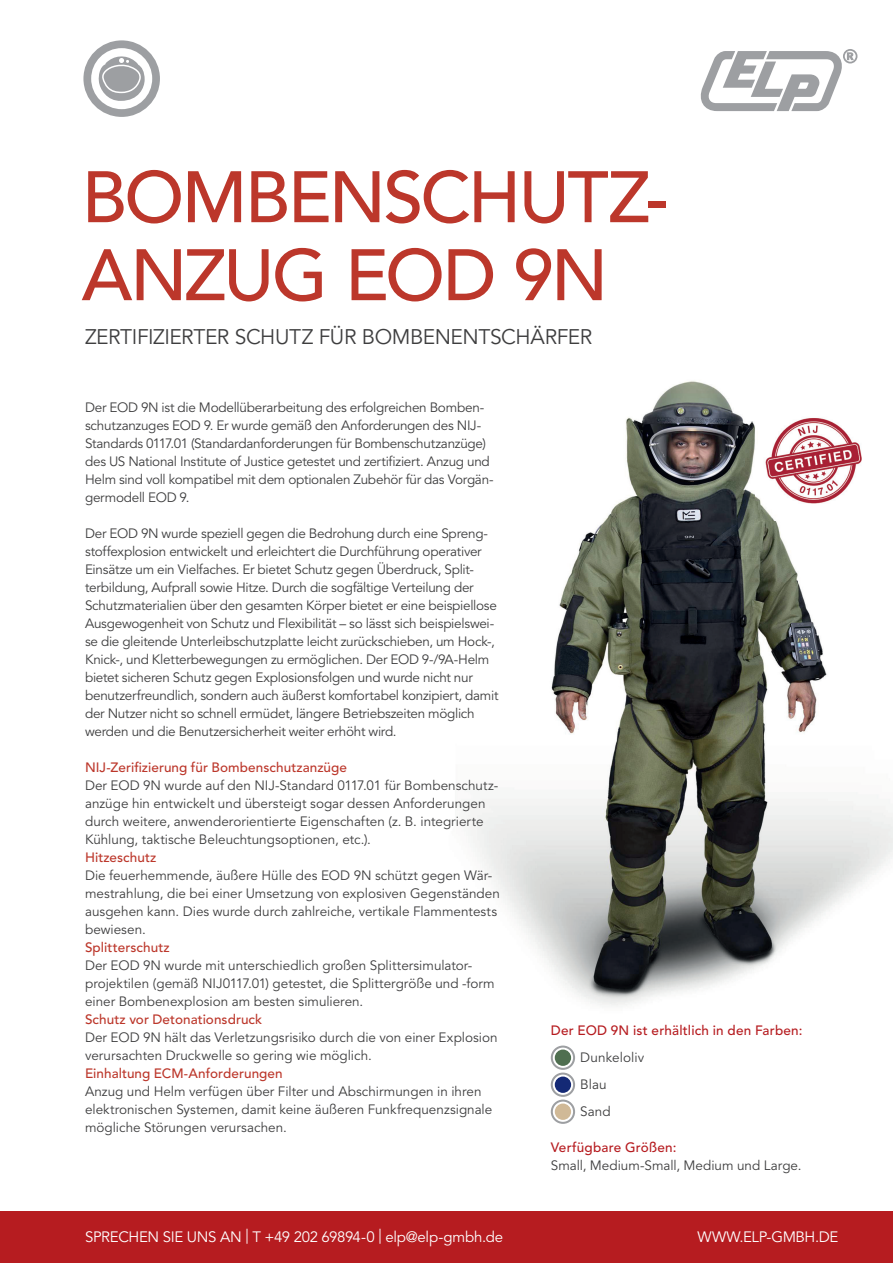
<style>
.page{position:relative;width:893px;height:1263px;background:#fff}
.page>*{position:absolute;margin:0;border:0;box-sizing:border-box;transform-origin:0 0}
.t1{font:500 72px/78px "Avenir LT Std";letter-spacing:-.035em;color:#bc372b}
.t2{font:21px "Avenir LT Std";letter-spacing:-.02em;color:#3e3e3f}
.t3{font:15px "Avenir LT Std";letter-spacing:-.025em;color:#fff}
.t4{font:13.5px/18px "Avenir LT Std";letter-spacing:-.01em;color:#3e3e3f}
.t5{font:500 13.5px "Avenir LT Std";letter-spacing:.005em;color:#bc372b}
.t6{font:500 13.5px "Avenir LT Std";letter-spacing:.015em;color:#b61c20}
.t7{font:13.5px/27px "Avenir LT Std";letter-spacing:.01em;color:#3e3e3f}
</style>
<div class="page">
<img style="left:466px;top:381px;width:427px;height:625px">
<div style="left:0;top:1212px;width:893px;height:51px;background:#b61c20"></div>
<div style="left:551px;top:1045px;width:24px;height:25px;border:2px solid #9d9fa2;border-radius:50%"></div>
<div style="left:555px;top:1049px;width:16px;height:17px;background:#4f6f50;border-radius:50%"></div>
<div style="left:551px;top:1072px;width:24px;height:25px;border:2px solid #9d9fa2;border-radius:50%"></div>
<div style="left:555px;top:1076px;width:16px;height:17px;background:#142975;border-radius:50%"></div>
<div style="left:551px;top:1099px;width:24px;height:25px;border:2px solid #9d9fa2;border-radius:50%"></div>
<div style="left:555px;top:1103px;width:16px;height:17px;background:#d0b997;border-radius:50%"></div>
<svg style="left:700px;top:49px;width:157px;height:62px"></svg>
<svg style="left:83px;top:40px;width:77px;height:77px"></svg>
<img style="left:755px;top:403px;width:118px;height:117px">
<h1 class="t1" style="left:82px;top:160px;width:588px">BOMBENSCHUTZ-<br>ANZUG EOD 9N</h1>
<h2 class="t2" style="left:85px;top:324px;width:509px">ZERTIFIZIERTER SCHUTZ FÜR BOMBENENTSCHÄRFER</h2>
<p class="t4" style="left:85px;top:399px;width:410px">Der EOD 9N ist die Modellüberarbeitung des erfolgreichen Bomben&shy;schutzanzuges EOD 9. Er wurde gemäß den Anforderungen des NIJ-Standards 0117.01 (Standardanforderungen für Bombenschutzanzüge) des US National Institute of Justice getestet und zertifiziert. Anzug und Helm sind voll kompatibel mit dem optionalen Zubehör für das Vorgän&shy;germodell EOD 9.</p>
<p class="t4" style="left:85px;top:525px;width:415px">Der EOD 9N wurde speziell gegen die Bedrohung durch eine Spreng&shy;stoffexplosion entwickelt und erleichtert die Durchführung operativer Einsätze um ein Vielfaches. Er bietet Schutz gegen Überdruck, Split&shy;terbildung, Aufprall sowie Hitze. Durch die sogfältige Verteilung der Schutzmaterialien über den gesamten Körper bietet er eine beispiellose Ausgewogenheit von Schutz und Flexibilität – so lässt sich beispielswei&shy;se die gleitende Unterleibschutzplatte leicht zurückschieben, um Hock-, Knick-, und Kletterbewegungen zu ermöglichen. Der EOD 9-/9A-Helm bietet sicheren Schutz gegen Explosionsfolgen und wurde nicht nur benutzerfreundlich, sondern auch äußerst komfortabel konzipiert, damit der Nutzer nicht so schnell ermüdet, längere Betriebszeiten möglich werden und die Benutzersicherheit weiter erhöht wird.</p>
<p class="t5" style="left:85px;top:759px;width:263px">NIJ-Zerifizierung für Bombenschutzanzüge</p>
<p class="t4" style="left:85px;top:777px;width:415px">Der EOD 9N wurde auf den NIJ-Standard 0117.01 für Bombenschutz&shy;anzüge hin entwickelt und übersteigt sogar dessen Anforderungen durch weitere, anwenderorientierte Eigenschaften (z. B. integrierte Kühlung, taktische Beleuchtungsoptionen, etc.).</p>
<p class="t5" style="left:85px;top:849px;width:73px">Hitzeschutz</p>
<p class="t4" style="left:85px;top:867px;width:416px">Die feuerhemmende, äußere Hülle des EOD 9N schützt gegen Wär&shy;mestrahlung, die bei einer Umsetzung von explosiven Gegenständen ausgehen kann. Dies wurde durch zahlreiche, vertikale Flammentests bewiesen.</p>
<p class="t5" style="left:85px;top:939px;width:86px">Splitterschutz</p>
<p class="t4" style="left:85px;top:957px;width:411px">Der EOD 9N wurde mit unterschiedlich großen Splittersimulator&shy;projektilen (gemäß NIJ0117.01) getestet, die Splittergröße und -form einer Bombenexplosion am besten simulieren.</p>
<p class="t5" style="left:85px;top:1011px;width:179px">Schutz vor Detonationsdruck</p>
<p class="t4" style="left:85px;top:1029px;width:414px">Der EOD 9N hält das Verletzungsrisiko durch die von einer Explosion verursachten Druckwelle so gering wie möglich.</p>
<p class="t5" style="left:85px;top:1065px;width:199px">Einhaltung ECM-Anforderungen</p>
<p class="t4" style="left:85px;top:1083px;width:409px">Anzug und Helm verfügen über Filter und Abschirmungen in ihren elektronischen Systemen, damit keine äußeren Funkfrequenzsignale mögliche Störungen verursachen.</p>
<p class="t6" style="left:551px;top:1023px;width:253px">Der EOD 9N ist erhältlich in den Farben:</p>
<p class="t7" style="left:580px;top:1044px;width:66px">Dunkeloliv<br>Blau<br>Sand</p>
<p class="t6" style="left:551px;top:1140px;width:127px">Verfügbare Größen:</p>
<p class="t4" style="left:551px;top:1157px;width:252px">Small, Medium-Small, Medium und Large.</p>
<p class="t3" style="left:85px;top:1228px;width:419px">SPRECHEN SIE UNS AN | T +49 202 69894-0 | elp@elp-gmbh.de</p>
<p class="t3" style="left:698px;top:1228px;width:142px">WWW.ELP-GMBH.DE</p>
</div>
